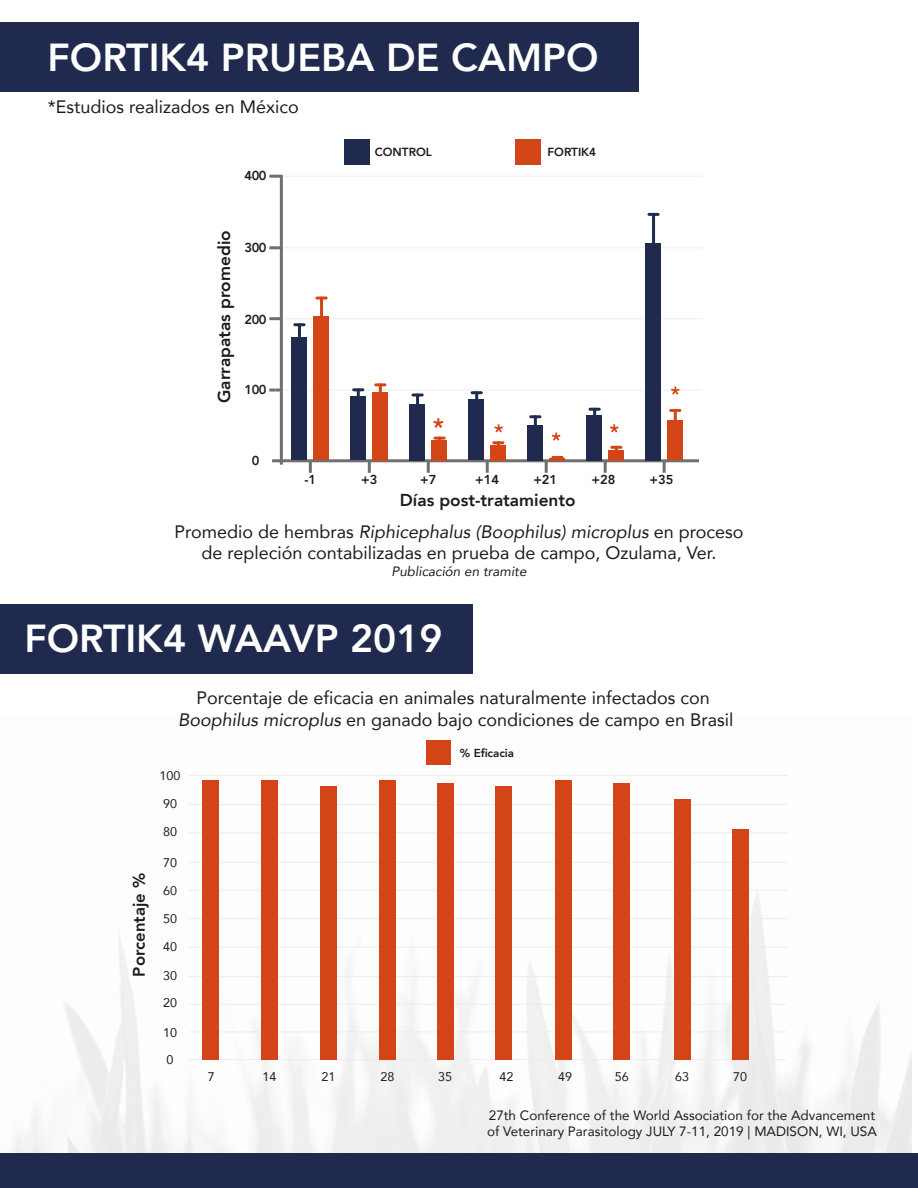
<style>
.page{position:relative;width:918px;height:1188px;background:#fff}
.page>*{position:absolute;margin:0;border:0;box-sizing:border-box;transform-origin:0 0}
.t1{font:800 39px "Avenir";color:#fff}
.t2{font:18px/21.6px "Avenir";color:#1d1d1b;text-align:center}
.t3{font:800 17.25px "Avenir";color:#1d1d1b}
.t4{font:800 16.65px "Avenir";color:#1d1d1b}
.t5{font:13.5px/16.2px "Avenir";color:#1d1d1b}
.t6{font:italic 13.5px "Avenir";color:#1d1d1b}
.t7{font:800 12.9px "Avenir";letter-spacing:-.04em;color:#1d1d1b}
.t8{font:12.6px/26.8px "Avenir";color:#1d1d1b}
.t9{font:800 11.7px "Avenir";color:#1d1d1b}
.t10{font:800 11.55px "Avenir";color:#1d1d1b}
.s1{font-style:italic}
</style>
<div class="page">
<div style="left:0;top:22px;width:639px;height:69px;background:#1f2a4e"></div>
<div style="left:0;top:605px;width:473px;height:69px;background:#1f2a4e"></div>
<img style="left:12px;top:740px;width:899px;height:413px">
<div style="left:0;top:1153px;width:918px;height:35px;background:#1f2a4e"></div>
<hr style="left:281px;top:176px;width:421px;height:1px;background:#ededed">
<hr style="left:281px;top:247px;width:421px;height:1px;background:#ededed">
<hr style="left:281px;top:318px;width:421px;height:1px;background:#ededed">
<hr style="left:281px;top:390px;width:421px;height:1px;background:#ededed">
<hr style="left:280px;top:175px;width:3px;height:290px;background:#706f6f">
<hr style="left:272px;top:459px;width:427px;height:3px;background:#706f6f">
<svg style="left:269px;top:175px;width:11px;height:3px"></svg>
<svg style="left:269px;top:246px;width:11px;height:3px"></svg>
<svg style="left:269px;top:317px;width:11px;height:3px"></svg>
<svg style="left:269px;top:389px;width:11px;height:3px"></svg>
<svg style="left:309px;top:462px;width:3px;height:11px"></svg>
<svg style="left:368px;top:462px;width:3px;height:11px"></svg>
<svg style="left:427px;top:462px;width:3px;height:11px"></svg>
<svg style="left:486px;top:462px;width:3px;height:11px"></svg>
<svg style="left:604px;top:462px;width:3px;height:11px"></svg>
<svg style="left:663px;top:462px;width:3px;height:11px"></svg>
<div style="left:344px;top:140px;width:25px;height:25px;background:#1f2a4e"></div>
<div style="left:516px;top:140px;width:25px;height:25px;background:#d34516"></div>
<div style="left:291px;top:337px;width:16px;height:123px;background:#1f2a4e"></div>
<div style="left:313px;top:317px;width:16px;height:143px;background:#d34516"></div>
<svg style="left:295px;top:323px;width:9px;height:13px"></svg>
<svg style="left:317px;top:297px;width:9px;height:3px"></svg>
<hr style="left:320px;top:298px;width:3px;height:19px;background:#d34516">
<div style="left:350px;top:396px;width:16px;height:64px;background:#1f2a4e"></div>
<div style="left:409px;top:404px;width:16px;height:56px;background:#1f2a4e"></div>
<div style="left:372px;top:392px;width:16px;height:69px;background:#d34516"></div>
<div style="left:431px;top:440px;width:16px;height:21px;background:#d34516"></div>
<svg style="left:354px;top:388px;width:9px;height:8px"></svg>
<svg style="left:376px;top:383px;width:9px;height:9px"></svg>
<svg style="left:413px;top:394px;width:9px;height:10px"></svg>
<div style="left:468px;top:400px;width:16px;height:60px;background:#1f2a4e"></div>
<svg style="left:472px;top:391px;width:9px;height:9px"></svg>
<div style="left:527px;top:425px;width:16px;height:35px;background:#1f2a4e"></div>
<div style="left:586px;top:415px;width:16px;height:45px;background:#1f2a4e"></div>
<svg style="left:531px;top:415px;width:9px;height:10px"></svg>
<svg style="left:590px;top:408px;width:9px;height:7px"></svg>
<svg style="left:435px;top:437px;width:9px;height:3px"></svg>
<svg style="left:433px;top:418px;width:10px;height:10px"></svg>
<div style="left:490px;top:445px;width:16px;height:16px;background:#d34516"></div>
<svg style="left:494px;top:441px;width:9px;height:4px"></svg>
<div style="left:609px;top:450px;width:15px;height:10px;background:#d34516"></div>
<svg style="left:612px;top:446px;width:9px;height:4px"></svg>
<svg style="left:494px;top:424px;width:9px;height:9px"></svg>
<hr style="left:549px;top:458px;width:16px;height:3px;background:#d34516">
<svg style="left:545px;top:456px;width:17px;height:17px"></svg>
<svg style="left:552px;top:433px;width:8px;height:8px"></svg>
<svg style="left:610px;top:424px;width:9px;height:9px"></svg>
<div style="left:645px;top:243px;width:16px;height:217px;background:#1f2a4e"></div>
<svg style="left:649px;top:213px;width:9px;height:3px"></svg>
<hr style="left:652px;top:214px;width:3px;height:31px;background:#1f2a4e">
<div style="left:667px;top:420px;width:16px;height:40px;background:#d34516"></div>
<svg style="left:671px;top:409px;width:9px;height:11px"></svg>
<svg style="left:671px;top:387px;width:9px;height:8px"></svg>
<hr style="left:189px;top:775px;width:598px;height:1px;background:#ededed">
<hr style="left:189px;top:804px;width:598px;height:1px;background:#ededed">
<hr style="left:189px;top:832px;width:598px;height:1px;background:#ededed">
<hr style="left:189px;top:862px;width:598px;height:1px;background:#ededed">
<hr style="left:189px;top:890px;width:598px;height:1px;background:#ededed">
<hr style="left:189px;top:918px;width:598px;height:1px;background:#ededed">
<hr style="left:189px;top:947px;width:598px;height:1px;background:#ededed">
<hr style="left:189px;top:976px;width:598px;height:1px;background:#ededed">
<hr style="left:189px;top:1004px;width:598px;height:1px;background:#ededed">
<hr style="left:189px;top:1032px;width:598px;height:1px;background:#ededed">
<hr style="left:189px;top:1059px;width:598px;height:1px;background:#ededed">
<div style="left:202px;top:780px;width:17px;height:280px;background:#d34516"></div>
<div style="left:261px;top:780px;width:17px;height:280px;background:#d34516"></div>
<div style="left:320px;top:786px;width:17px;height:274px;background:#d34516"></div>
<div style="left:379px;top:780px;width:17px;height:280px;background:#d34516"></div>
<div style="left:437px;top:783px;width:17px;height:277px;background:#d34516"></div>
<div style="left:495px;top:786px;width:17px;height:274px;background:#d34516"></div>
<div style="left:613px;top:783px;width:17px;height:277px;background:#d34516"></div>
<div style="left:674px;top:799px;width:17px;height:261px;background:#d34516"></div>
<div style="left:732px;top:829px;width:17px;height:231px;background:#d34516"></div>
<div style="left:555px;top:780px;width:17px;height:280px;background:#d34516"></div>
<div style="left:426px;top:741px;width:25px;height:24px;background:#d34516"></div>
<h1 class="t1" style="left:48px;top:27px;width:552px">FORTIK4 PRUEBA DE CAMPO</h1>
<p class="t2" style="left:48px;top:95px;width:253px">*Estudios realizados en México</p>
<p class="t7" style="left:245px;top:166px;width:23px">400</p>
<p class="t3" style="left:211px;top:403px;width:174px;rotate:-90deg">Garrapatas promedio</p>
<p class="t7" style="left:245px;top:237px;width:23px">300</p>
<p class="t7" style="left:245px;top:309px;width:23px">200</p>
<p class="t7" style="left:245px;top:379px;width:23px">100</p>
<p class="t7" style="left:252px;top:450px;width:9px">0</p>
<p class="t9" style="left:375px;top:143px;width:59px">CONTROL</p>
<p class="t9" style="left:548px;top:143px;width:50px">FORTIK4</p>
<p class="t7" style="left:304px;top:470px;width:13px">-1</p>
<p class="t7" style="left:361px;top:470px;width:18px">+3</p>
<p class="t7" style="left:420px;top:470px;width:18px">+7</p>
<p class="t7" style="left:475px;top:470px;width:25px">+14</p>
<p class="t7" style="left:533px;top:470px;width:25px">+21</p>
<p class="t7" style="left:591px;top:470px;width:25px">+28</p>
<p class="t7" style="left:649px;top:470px;width:25px">+35</p>
<p class="t3" style="left:400px;top:486px;width:177px">Días post-tratamiento</p>
<p class="t2" style="left:175px;top:520px;width:570px">Promedio de hembras <span class="s1">Riphicephalus (Boophilus) microplus</span> en proceso de repleción contabilizadas en prueba de campo, Ozulama, Ver.</p>
<p class="t6" style="left:391px;top:563px;width:137px">Publicación en tramite</p>
<h1 class="t1" style="left:24px;top:608px;width:420px">FORTIK4 WAAVP 2019</h1>
<p class="t2" style="left:178px;top:687px;width:557px">Porcentaje de eficacia en animales naturalmente infectados con<br><span class="s1">Boophilus microplus</span> en ganado bajo condiciones de campo en Brasil</p>
<p class="t4" style="left:126px;top:977px;width:105px;rotate:-90deg">Porcentaje %</p>
<p class="t8" style="left:160px;top:762px;width:22px">100<br>90</p>
<p class="t8" style="left:163px;top:818px;width:15px">80</p>
<p class="t8" style="left:163px;top:849px;width:15px">70</p>
<p class="t8" style="left:163px;top:877px;width:15px">60</p>
<p class="t8" style="left:163px;top:905px;width:15px">50</p>
<p class="t8" style="left:163px;top:933px;width:15px">40</p>
<p class="t8" style="left:163px;top:962px;width:15px">30<br>20</p>
<p class="t8" style="left:163px;top:1019px;width:15px">10<br>0</p>
<p class="t10" style="left:460px;top:744px;width:56px">% Eficacia</p>
<p class="t8" style="left:208px;top:1063px;width:8px">7</p>
<p class="t8" style="left:263px;top:1063px;width:15px">14</p>
<p class="t8" style="left:322px;top:1063px;width:15px">21</p>
<p class="t8" style="left:381px;top:1063px;width:15px">28</p>
<p class="t8" style="left:438px;top:1063px;width:15px">35</p>
<p class="t8" style="left:500px;top:1063px;width:15px">42</p>
<p class="t8" style="left:558px;top:1063px;width:15px">49</p>
<p class="t8" style="left:615px;top:1063px;width:15px">56</p>
<p class="t8" style="left:675px;top:1063px;width:15px">63</p>
<p class="t8" style="left:733px;top:1063px;width:15px">70</p>
<p class="t5" style="left:487px;top:1107px;width:391px">27th Conference of the World Association for the Advancement of Veterinary Parasitology JULY 7-11, 2019 | MADISON, WI, USA</p>
</div>
